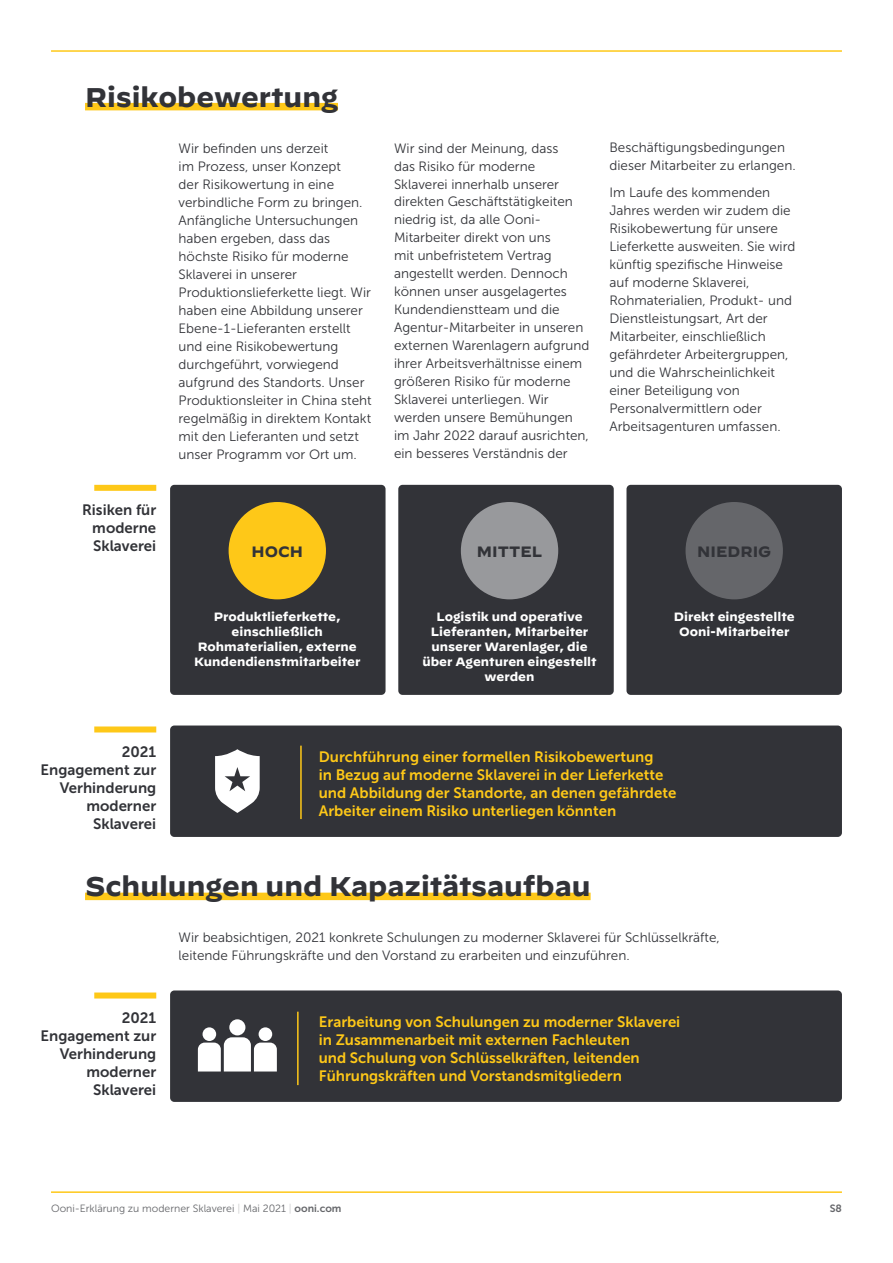
<style>
.page{position:relative;width:893px;height:1263px;background:#fff}
.page>*{position:absolute;margin:0;border:0;box-sizing:border-box;transform-origin:0 0}
.t1{font:700 27px "Decimal";color:#323338}
.t2{font:15px/18px "Museo Sans 700";color:#fec818}
.t3{font:15px/18px "Museo Sans 700";color:#323338;text-align:right}
.t4{font:700 15px "Decimal";color:#323338}
.t5{font:13.5px/18px "Museo Sans 300";color:#323338}
.t6{font:700 12px/15px "Decimal";color:#fff;text-align:center}
.t7{font:10.5px "Museo Sans 300";color:#65666a}
.t8{font:10.5px "Museo Sans 700";color:#65666a}
.s1{color:#cccccd}
.s2{font-family:"Museo Sans 700"}
</style>
<div class="page">
<hr style="left:51px;top:50px;width:791px;height:2px;background:#fec818">
<hr style="left:51px;top:1191px;width:791px;height:2px;background:#fec818">
<div style="left:85px;top:103px;width:253px;height:7px;background:#fec818"></div>
<div style="left:85px;top:893px;width:506px;height:7px;background:#fec818"></div>
<div style="left:170px;top:725px;width:672px;height:112px;background:#323338;border-radius:4px"></div>
<hr style="left:300px;top:746px;width:2px;height:73px;background:#fec818">
<div style="left:170px;top:485px;width:216px;height:210px;background:#323338;border-radius:4px"></div>
<div style="left:398px;top:485px;width:216px;height:210px;background:#323338;border-radius:4px"></div>
<div style="left:626px;top:485px;width:216px;height:210px;background:#323338;border-radius:4px"></div>
<div style="left:229px;top:502px;width:97px;height:97px;background:#fec818;border-radius:50%"></div>
<div style="left:461px;top:502px;width:97px;height:97px;background:#98999c;border-radius:50%"></div>
<div style="left:685px;top:502px;width:98px;height:97px;background:#65666a;border-radius:50%"></div>
<svg style="left:215px;top:749px;width:45px;height:64px"></svg>
<div style="left:170px;top:990px;width:672px;height:112px;background:#323338;border-radius:4px"></div>
<hr style="left:297px;top:1012px;width:2px;height:73px;background:#fec818">
<div style="left:229px;top:1019px;width:16px;height:16px;background:#fff;border-radius:50%"></div>
<div style="left:203px;top:1027px;width:13px;height:14px;background:#fff;border-radius:50%"></div>
<div style="left:259px;top:1027px;width:13px;height:14px;background:#fff;border-radius:50%"></div>
<svg style="left:198px;top:1037px;width:79px;height:34px"></svg>
<div style="left:94px;top:992px;width:62px;height:6px;background:#fec818"></div>
<div style="left:94px;top:726px;width:62px;height:6px;background:#fec818"></div>
<div style="left:94px;top:485px;width:62px;height:6px;background:#fec818"></div>
<h1 class="t1" style="left:85px;top:82px;width:254px">Risikobewertung</h1>
<p class="t3" style="left:92px;top:501px;width:65px;text-align:justify;text-indent:-10px">Risiken für moderne Sklaverei</p>
<p class="t5" style="left:179px;top:139px;width:195px">Wir befinden uns derzeit<br>im Prozess, unser Konzept<br>der Risikowertung in eine verbindliche Form zu bringen.<br>Anfängliche Untersuchungen haben ergeben, dass das höchste Risiko für moderne<br>Sklaverei in unserer<br>Produktionslieferkette liegt. Wir haben eine Abbildung unserer<br>Ebene-1-Lieferanten erstellt und eine Risikobewertung durchgeführt, vorwiegend aufgrund des Standorts. Unser<br>Produktionsleiter in China steht regelmäßig in direktem Kontakt mit den Lieferanten und setzt unser Programm vor Ort um.</p>
<p class="t5" style="left:394px;top:139px;width:197px">Wir sind der Meinung, dass<br>das Risiko für moderne<br>Sklaverei innerhalb unserer direkten Geschäftstätigkeiten niedrig ist, da alle Ooni-<br>Mitarbeiter direkt von uns<br>mit unbefristetem Vertrag angestellt werden. Dennoch können unser ausgelagertes<br>Kundendienstteam und die<br>Agentur-Mitarbeiter in unseren externen Warenlagern aufgrund ihrer Arbeitsverhältnisse einem größeren Risiko für moderne<br>Sklaverei unterliegen. Wir werden unsere Bemühungen im Jahr 2022 darauf ausrichten, ein besseres Verständnis der</p>
<p class="t5" style="left:609px;top:139px;width:188px">Beschäftigungsbedingungen dieser Mitarbeiter zu erlangen.</p>
<p class="t5" style="left:609px;top:183px;width:187px">Im Laufe des kommenden<br>Jahres werden wir zudem die<br>Risikobewertung für unsere<br>Lieferkette ausweiten. Sie wird künftig spezifische Hinweise auf moderne Sklaverei,<br>Rohmaterialien, Produkt- und<br>Dienstleistungsart, Art der<br>Mitarbeiter, einschließlich gefährdeter Arbeitergruppen, und die Wahrscheinlichkeit einer Beteiligung von<br>Personalvermittlern oder<br>Arbeitsagenturen umfassen.</p>
<p class="t4" style="left:251px;top:543px;width:53px">HOCH</p>
<p class="t6" style="left:194px;top:609px;width:168px">Produktlieferkette, einschließlich<br>Rohmaterialien, externe<br>Kundendienstmitarbeiter</p>
<p class="t4" style="left:477px;top:543px;width:67px">MITTEL</p>
<p class="t6" style="left:422px;top:609px;width:176px">Logistik und operative<br>Lieferanten, Mitarbeiter unserer Warenlager, die über Agenturen eingestellt werden</p>
<p class="t4" style="left:697px;top:543px;width:75px">NIEDRIG</p>
<p class="t6" style="left:674px;top:609px;width:122px">Direkt eingestellte<br>Ooni-Mitarbeiter</p>
<p class="t3" style="left:41px;top:743px;width:117px">2021<br>Engagement zur<br>Verhinderung moderner<br>Sklaverei</p>
<p class="t2" style="left:319px;top:748px;width:359px">Durchführung einer formellen Risikobewertung<br>in Bezug auf moderne Sklaverei in der Lieferkette und Abbildung der Standorte, an denen gefährdete Arbeiter einem Risiko unterliegen könnten</p>
<h1 class="t1" style="left:85px;top:871px;width:507px">Schulungen und Kapazitätsaufbau</h1>
<p class="t5" style="left:179px;top:929px;width:543px">Wir beabsichtigen, 2021 konkrete Schulungen zu moderner Sklaverei für Schlüsselkräfte, leitende Führungskräfte und den Vorstand zu erarbeiten und einzuführen.</p>
<p class="t3" style="left:41px;top:1009px;width:117px">2021<br>Engagement zur<br>Verhinderung moderner<br>Sklaverei</p>
<p class="t2" style="left:319px;top:1013px;width:363px">Erarbeitung von Schulungen zu moderner Sklaverei in Zusammenarbeit mit externen Fachleuten<br>und Schulung von Schlüsselkräften, leitenden Führungskräften und Vorstandsmitgliedern</p>
<p class="t7" style="left:51px;top:1203px;width:292px">Ooni-Erklärung zu moderner Sklaverei <span class="s1">|</span> Mai 2021 <span class="s1">|</span> <span class="s2">ooni.com</span></p>
<p class="t8" style="left:830px;top:1203px;width:14px">S8</p>
</div>
